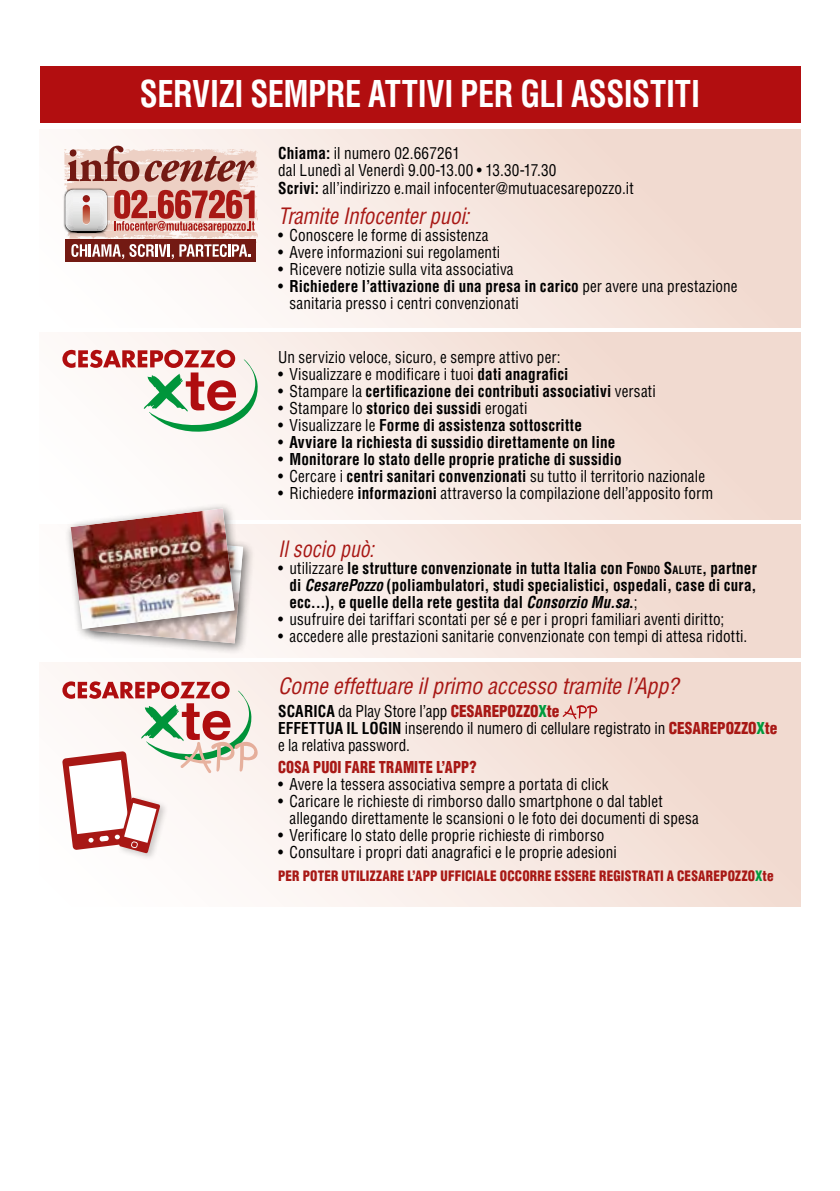
<style>
.page{position:relative;width:840px;height:1191px;background:#fff}
.page>*{position:absolute;margin:0;border:0;box-sizing:border-box;transform-origin:0 0}
.t1{font:700 condensed 36px "Helvetica LT Std";letter-spacing:-.01em;color:#fff;scale:.9 1}
.t2{font:italic condensed 22px "Helvetica LT Std";letter-spacing:-.01em;color:#a81815}
.t3{font:italic condensed 22px "Helvetica LT Std";letter-spacing:-.01em;color:#a81815;scale:.95 1}
.t4{font:italic condensed 22px "Helvetica LT Std";letter-spacing:-.01em;color:#a81815;scale:.9 1}
.t5{font:condensed 16px/17px "Helvetica LT Std";letter-spacing:.01em;color:#000;scale:.95 1}
.t6{font:700 condensed 16px/17px "Helvetica LT Std";letter-spacing:.01em;color:#000;text-align:justify;scale:.95 1}
.t7{font:900 condensed 16px "Helvetica LT Std";letter-spacing:.01em;color:#a81815;scale:.9 1}
.t8{font:900 condensed 14px "Helvetica LT Std";letter-spacing:.015em;color:#a81815;scale:.94 1}
.s1{font-weight:700}
.s2{font-weight:400}
.s3{font-style:inherit}
.s4{font-size:11.2px}
.s5{font-style:italic}
.s6{font-weight:900;color:#a81815}
.s7{font-weight:900;color:#009b3e}
.s8{color:#009b3e}
</style>
<div class="page">
<div style="left:40px;top:332px;width:759px;height:188px;background:linear-gradient(to right,#fff,#f0d6cb)"></div>
<div style="left:62px;top:350px;width:195px;height:94px;background:#fdf9f7"></div>
<svg style="left:62px;top:350px;width:195px;height:82px"></svg>
<div style="left:40px;top:129px;width:759px;height:199px;background:linear-gradient(to right,#fff,#f0d6cb)"></div>
<div style="left:65px;top:240px;width:190px;height:22px;background:#731a13"></div>
<img style="left:62px;top:187px;width:2px;height:47px">
<svg style="left:64px;top:146px;width:194px;height:113px"></svg>
<div style="left:40px;top:66px;width:759px;height:57px;background:#b20e10"></div>
<div style="left:40px;top:524px;width:759px;height:134px;background:linear-gradient(to right,#fff,#efd5c9)"></div>
<div style="left:83px;top:528px;width:172px;height:127px;background:#000;opacity:.5"></div>
<div style="left:64px;top:502px;width:182px;height:139px;background:#000;opacity:.5"></div>
<svg style="left:71px;top:508px;width:172px;height:135px"></svg>
<img style="left:71px;top:508px;width:163px;height:121px">
<div style="left:40px;top:663px;width:759px;height:243px;background:linear-gradient(to right,#fffefe,#f0d7cc)"></div>
<svg style="left:562px;top:703px;width:38px;height:16px"></svg>
<div style="left:116px;top:794px;width:52px;height:67px;background:#000;opacity:.2"></div>
<svg style="left:62px;top:681px;width:195px;height:172px"></svg>
<h1 class="t1" style="left:140px;top:72px;width:623px">SERVIZI SEMPRE ATTIVI PER GLI ASSISTITI</h1>
<p class="t5" style="left:278px;top:144px;width:375px"><span class="s1">Chiama:</span> il numero 02.667261<br>dal Lunedì al Venerdì 9.00-13.00 • 13.30-17.30<br><span class="s1">Scrivi:</span> all’indirizzo e.mail infocenter@mutuacesarepozzo.it</p>
<h2 class="t3" style="left:278px;top:202px;width:203px">Tramite Infocenter puoi:</h2>
<p class="t5" style="left:278px;top:227px;width:223px">• Conoscere le forme di assistenza</p>
<p class="t5" style="left:278px;top:244px;width:235px">• Avere informazioni sui regolamenti</p>
<p class="t5" style="left:278px;top:261px;width:249px">• Ricevere notizie sulla vita associativa</p>
<p class="t5" style="left:289px;top:278px;width:473px;text-indent:-11px">• <span class="s1">Richiedere l’attivazione di una presa in carico</span> per avere una prestazione sanitaria presso i centri convenzionati</p>
<p class="t5" style="left:278px;top:348px;width:299px">Un servizio veloce, sicuro, e sempre attivo per:</p>
<p class="t5" style="left:278px;top:365px;width:307px">• Visualizzare e modificare i tuoi <span class="s1">dati anagrafici</span></p>
<p class="t6" style="left:278px;top:382px;width:399px"><span class="s2">• Stampare la</span> certificazione dei contributi associativi <span class="s2">versati</span></p>
<p class="t5" style="left:278px;top:399px;width:264px">• Stampare lo <span class="s1">storico dei sussidi</span> erogati</p>
<p class="t6" style="left:278px;top:416px;width:321px"><span class="s2">• Visualizzare le</span> Forme di assistenza sottoscritte</p>
<p class="t6" style="left:278px;top:433px;width:356px"><span class="s2">•</span> Avviare la richiesta di sussidio direttamente on line</p>
<p class="t6" style="left:278px;top:450px;width:363px"><span class="s2">•</span> Monitorare lo stato delle proprie pratiche di sussidio</p>
<p class="t5" style="left:278px;top:467px;width:450px">• Cercare i <span class="s1">centri sanitari convenzionati</span> su tutto il territorio nazionale</p>
<p class="t5" style="left:278px;top:484px;width:459px">• Richiedere <span class="s1">informazioni</span> attraverso la compilazione dell’apposito form</p>
<h2 class="t4" style="left:278px;top:535px;width:108px">Il socio può:</h2>
<p class="t6" style="left:278px;top:559px;width:422px"><span class="s2">• utilizzare</span> le strutture convenzionate in tutta Italia con <span class="s3">F</span><span class="s4">ONDO</span> <span class="s3">S</span><span class="s4">ALUTE</span></p>
<p class="t6" style="left:289px;top:559px;width:493px;text-indent:412px">, partner di <span class="s5">CesarePozzo</span> (poliambulatori, studi specialistici, ospedali, case di cura, ecc...), e quelle della rete gestita dal <span class="s5">Consorzio Mu.sa</span>.<span class="s2">;</span></p>
<p class="t5" style="left:278px;top:610px;width:471px">• usufruire dei tariffari scontati per sé e per i propri familiari aventi diritto;</p>
<p class="t5" style="left:278px;top:627px;width:495px">• accedere alle prestazioni sanitarie convenzionate con tempi di attesa ridotti.</p>
<h2 class="t2" style="left:278px;top:672px;width:401px">Come effettuare il primo accesso tramite l’App?</h2>
<p class="t5" style="left:278px;top:703px;width:527px"><span class="s1">SCARICA</span> da Play Store l’app <span class="s6">CESAREPOZZO</span><span class="s7">X</span><span class="s6">te<br></span><span class="s1">EFFETTUA IL LOGIN</span> inserendo il numero di cellulare registrato in <span class="s6">CESAREPOZZO</span><span class="s7">X</span><span class="s6">te </span>e la relativa password.</p>
<p class="t7" style="left:278px;top:757px;width:222px">COSA PUOI FARE TRAMITE L’APP?</p>
<p class="t5" style="left:278px;top:776px;width:349px">• Avere la tessera associativa sempre a portata di click</p>
<p class="t5" style="left:289px;top:793px;width:432px;text-indent:-11px">• Caricare le richieste di rimborso dallo smartphone o dal tablet allegando direttamente le scansioni o le foto dei documenti di spesa</p>
<p class="t5" style="left:278px;top:827px;width:345px">• Verificare lo stato delle proprie richieste di rimborso</p>
<p class="t5" style="left:278px;top:844px;width:358px">• Consultare i propri dati anagrafici e le proprie adesioni</p>
<p class="t8" style="left:278px;top:867px;width:528px">PER POTER UTILIZZARE L’APP UFFICIALE OCCORRE ESSERE REGISTRATI A CESAREPOZZO<span class="s8">X</span>te</p>
</div>
